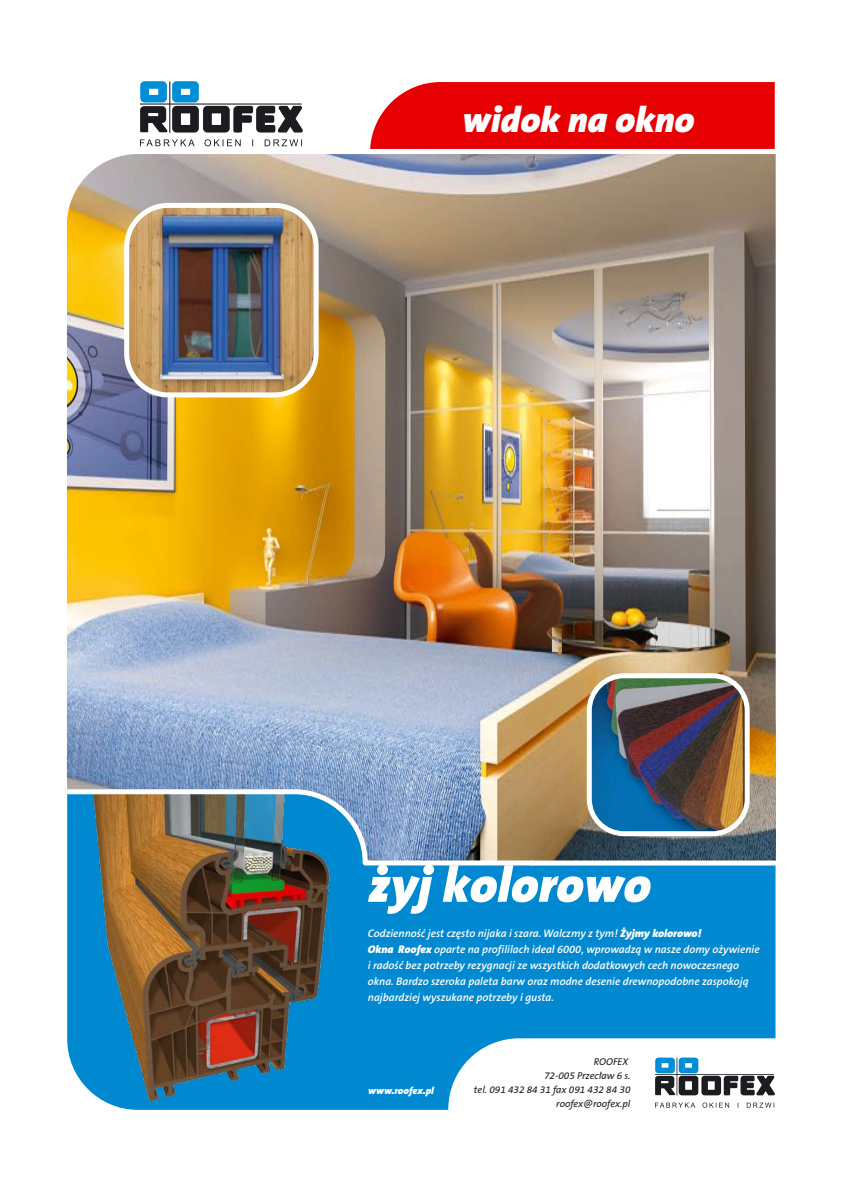
<style>
.page{position:relative;width:842px;height:1191px;background:#fff}
.page>*{position:absolute;margin:0;border:0;box-sizing:border-box;transform-origin:0 0}
.t1{font:italic 900 50px "The Sans CE B9";color:#fff}
.t2{font:italic 900 36px "The Sans CE B9";color:#fff}
.t3{font:italic 600 11px/16px "The Sans CE B6";color:#fff}
.t4{font:italic 10px/14px "The Sans CE B5";color:#1b1c20;text-align:right}
.t5{font:italic 900 10px "The Sans CE B9";color:#fff}
.s1{font-family:"The Sans CE B9";font-weight:900}
</style>
<div class="page">
<div style="left:67px;top:657px;width:708px;height:452px;background:#0089d1;border-radius:71px"></div>
<img style="left:67px;top:868px;width:306px;height:242px">
<svg style="left:448px;top:1038px;width:328px;height:72px;fill:#fff"></svg>
<img style="left:67px;top:154px;width:709px;height:632px">
<img style="left:67px;top:786px;width:709px;height:82px">
<div style="left:370px;top:82px;width:405px;height:67px;background:#e60004"></div>
<img style="left:589px;top:676px;width:158px;height:157px;border-radius:35px">
<div style="left:587px;top:673px;width:163px;height:163px;border:5px solid #fff;border-radius:35px"></div>
<img style="left:127px;top:205px;width:189px;height:190px;border-radius:42px">
<div style="left:124px;top:203px;width:195px;height:194px;border:5px solid #fff;border-radius:42px"></div>
<svg style="left:655px;top:1102px;width:119px;height:5px"></svg>
<svg style="left:655px;top:1057px;width:120px;height:38px"></svg>
<svg style="left:140px;top:139px;width:162px;height:7px"></svg>
<svg style="left:140px;top:81px;width:163px;height:52px"></svg>
<h2 class="t2" style="left:462px;top:98px;width:234px">widok na okno</h2>
<h1 class="t1" style="left:368px;top:855px;width:284px">żyj kolorowo</h1>
<p class="t3" style="left:368px;top:925px;width:393px">Codzienność jest często nijaka i szara. Walczmy z tym! <span class="s1">Żyjmy kolorowo!<br>Okna Roofex</span> oparte na profililach ideal 6000, wprowadzą w nasze domy ożywienie i radość bez potrzeby rezygnacji ze wszystkich dodatkowych cech nowoczesnego okna. Bardzo szeroka paleta barw oraz modne desenie drewnopodobne zaspokoją najbardziej wyszukane potrzeby i gusta.</p>
<p class="t5" style="left:368px;top:1085px;width:67px">www.roofex.pl</p>
<p class="t4" style="left:474px;top:1055px;width:158px">ROOFEX<br>72-005 Przecław 6 s.<br>tel. 091 432 84 31 fax 091 432 84 30 roofex@roofex.pl</p>
</div>
